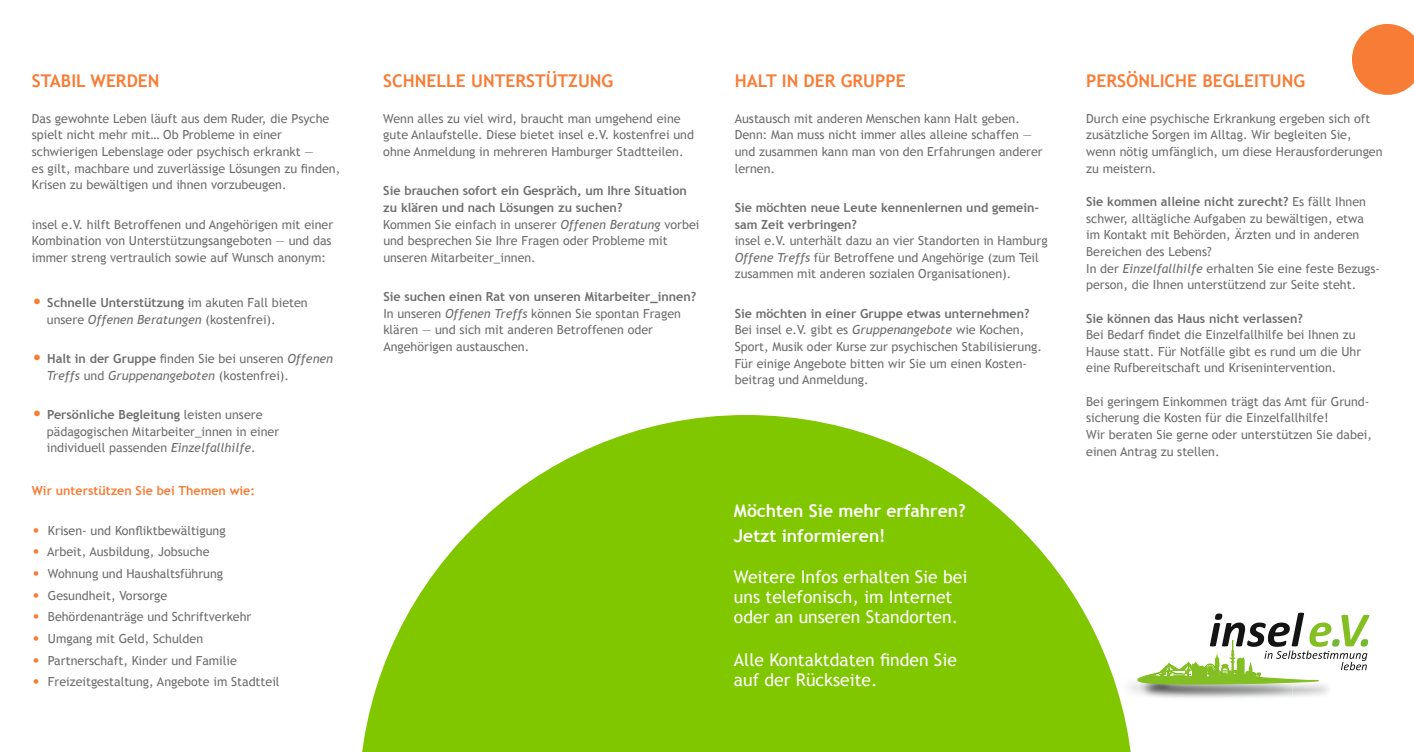
<style>
.page{position:relative;width:1414px;height:752px;background:#fff}
.page>*{position:absolute;margin:0;border:0;box-sizing:border-box;transform-origin:0 0}
.t1{font:17.5px/19.9px "Trebuchet MS";color:#fff}
.t2{font:700 17.5px "Trebuchet MS";color:#f77c36}
.t3{font:700 17.5px/25px "Trebuchet MS";color:#fff}
.t4{font:12.5px/16.6px "Trebuchet MS";color:#6d6e70}
.t5{font:700 12.5px/16.6px "Trebuchet MS";color:#6d6e70}
.t6{font:700 12.5px "Trebuchet MS";color:#f77c36}
.s1{font-size:20px;color:#f77c36}
.s2{font-weight:700}
.s3{font-style:italic}
.s4{font-size:16.25px;color:#f77c36}
</style>
<div class="page">
<svg style="left:1352px;top:24px;width:62px;height:71px"></svg>
<svg style="left:362px;top:415px;width:769px;height:336px;fill:#80c700"></svg>
<img style="left:1120px;top:685px;width:20px;height:13px">
<img style="left:1140px;top:685px;width:188px;height:13px">
<svg style="left:1110px;top:612px;width:259px;height:73px"></svg>
<h1 class="t2" style="left:32px;top:70px;width:129px">STABIL WERDEN</h1>
<p class="t4" style="left:32px;top:110px;width:310px">Das gewohnte Leben läuft aus dem Ruder, die Psyche spielt nicht mehr mit… Ob Probleme in einer schwierigen Lebenslage oder psychisch erkrankt —<br>es gilt, machbare und zuverlässige Lösungen zu finden, Krisen zu bewältigen und ihnen vorzubeugen.</p>
<p class="t4" style="left:32px;top:216px;width:303px">insel e.V. hilft Betroffenen und Angehörigen mit einer<br>Kombination von Unterstützungsangeboten — und das immer streng vertraulich sowie auf Wunsch anonym:</p>
<p class="t4" style="left:47px;top:294px;width:262px;text-indent:-15px"><span class="s1">•</span> <span class="s2">Schnelle Unterstützung</span> im akuten Fall bieten unsere <span class="s3">Offenen Beratungen</span> (kostenfrei).</p>
<p class="t4" style="left:47px;top:350px;width:288px;text-indent:-15px"><span class="s1">•</span> <span class="s2">Halt in der Gruppe</span> finden Sie bei unseren <span class="s3">Offenen<br>Treffs</span> und <span class="s3">Gruppenangeboten</span> (kostenfrei).</p>
<p class="t4" style="left:47px;top:406px;width:234px;text-indent:-15px"><span class="s1">•</span> <span class="s2">Persönliche Begleitung</span> leisten unsere pädagogischen Mitarbeiter_innen in einer individuell passenden <span class="s3">Einzelfallhilfe</span>.</p>
<p class="t6" style="left:32px;top:483px;width:225px">Wir unterstützen Sie bei Themen wie:</p>
<p class="t4" style="left:32px;top:521px;width:195px"><span class="s4">•</span> Krisen- und Konfliktbewältigung</p>
<p class="t4" style="left:32px;top:543px;width:179px"><span class="s4">•</span> Arbeit, Ausbildung, Jobsuche</p>
<p class="t4" style="left:32px;top:565px;width:193px"><span class="s4">•</span> Wohnung und Haushaltsführung</p>
<p class="t4" style="left:32px;top:586px;width:137px"><span class="s4">•</span> Gesundheit, Vorsorge</p>
<p class="t4" style="left:32px;top:608px;width:221px"><span class="s4">•</span> Behördenanträge und Schriftverkehr</p>
<p class="t4" style="left:32px;top:630px;width:173px"><span class="s4">•</span> Umgang mit Geld, Schulden</p>
<p class="t4" style="left:32px;top:651px;width:206px"><span class="s4">•</span> Partnerschaft, Kinder und Familie</p>
<p class="t4" style="left:32px;top:673px;width:249px"><span class="s4">•</span> Freizeitgestaltung, Angebote im Stadtteil</p>
<h1 class="t2" style="left:383px;top:70px;width:232px">SCHNELLE UNTERSTÜTZUNG</h1>
<p class="t4" style="left:383px;top:110px;width:312px">Wenn alles zu viel wird, braucht man umgehend eine gute Anlaufstelle. Diese bietet insel e.V. kostenfrei und ohne Anmeldung in mehreren Hamburger Stadtteilen.</p>
<p class="t4" style="left:383px;top:182px;width:318px"><span class="s2">Sie brauchen sofort ein Gespräch, um Ihre Situation zu klären und nach Lösungen zu suchen?<br></span>Kommen Sie einfach in unserer <span class="s3">Offenen Beratung</span> vorbei und besprechen Sie Ihre Fragen oder Probleme mit unseren Mitarbeiter_innen.</p>
<p class="t4" style="left:383px;top:288px;width:314px"><span class="s2">Sie suchen einen Rat von unseren Mitarbeiter_innen?<br></span>In unseren <span class="s3">Offenen Treffs</span> können Sie spontan Fragen klären — und sich mit anderen Betroffenen oder Angehörigen austauschen.</p>
<h1 class="t2" style="left:735px;top:70px;width:172px">HALT IN DER GRUPPE</h1>
<p class="t4" style="left:735px;top:110px;width:309px">Austausch mit anderen Menschen kann Halt geben.<br>Denn: Man muss nicht immer alles alleine schaffen — und zusammen kann man von den Erfahrungen anderer lernen.</p>
<p class="t5" style="left:735px;top:199px;width:306px">Sie möchten neue Leute kennenlernen und gemein&shy;sam Zeit verbringen?</p>
<p class="t4" style="left:735px;top:232px;width:314px">insel e.V. unterhält dazu an vier Standorten in Hamburg<br><span class="s3">Offene Treffs</span> für Betroffene und Angehörige (zum Teil zusammen mit anderen sozialen Organisationen).</p>
<p class="t4" style="left:735px;top:305px;width:309px"><span class="s2">Sie möchten in einer Gruppe etwas unternehmen?<br></span>Bei insel e.V. gibt es <span class="s3">Gruppenangebote</span> wie Kochen, Sport, Musik oder Kurse zur psychischen Stabilisierung.<br>Für einige Angebote bitten wir Sie um einen Kosten&shy;beitrag und Anmeldung.</p>
<h1 class="t3" style="left:734px;top:497px;width:233px">Möchten Sie mehr erfahren?<br>Jetzt informieren!</h1>
<h1 class="t1" style="left:734px;top:566px;width:235px">Weitere Infos erhalten Sie bei uns telefonisch, im Internet oder an unseren Standorten.</h1>
<h1 class="t1" style="left:734px;top:650px;width:224px">Alle Kontaktdaten finden Sie auf der Rückseite.</h1>
<h1 class="t2" style="left:1086px;top:70px;width:220px">PERSÖNLICHE BEGLEITUNG</h1>
<p class="t4" style="left:1086px;top:110px;width:298px">Durch eine psychische Erkrankung ergeben sich oft zusätzliche Sorgen im Alltag. Wir begleiten Sie, wenn nötig umfänglich, um diese Herausforderungen zu meistern.</p>
<p class="t4" style="left:1086px;top:193px;width:295px"><span class="s2">Sie kommen alleine nicht zurecht?</span> Es fällt Ihnen schwer, alltägliche Aufgaben zu bewältigen, etwa im Kontakt mit Behörden, Ärzten und in anderen Bereichen des Lebens?<br>In der <span class="s3">Einzelfallhilfe</span> erhalten Sie eine feste Bezugs&shy;person, die Ihnen unterstützend zur Seite steht.</p>
<p class="t5" style="left:1086px;top:309px;width:218px">Sie können das Haus nicht verlassen?</p>
<p class="t4" style="left:1086px;top:326px;width:277px">Bei Bedarf findet die Einzelfallhilfe bei Ihnen zu<br>Hause statt. Für Notfälle gibt es rund um die Uhr eine Rufbereitschaft und Krisenintervention.</p>
<p class="t4" style="left:1086px;top:393px;width:287px">Bei geringem Einkommen trägt das Amt für Grund&shy;sicherung die Kosten für die Einzelfallhilfe!<br>Wir beraten Sie gerne oder unterstützen Sie dabei, einen Antrag zu stellen.</p>
</div>
